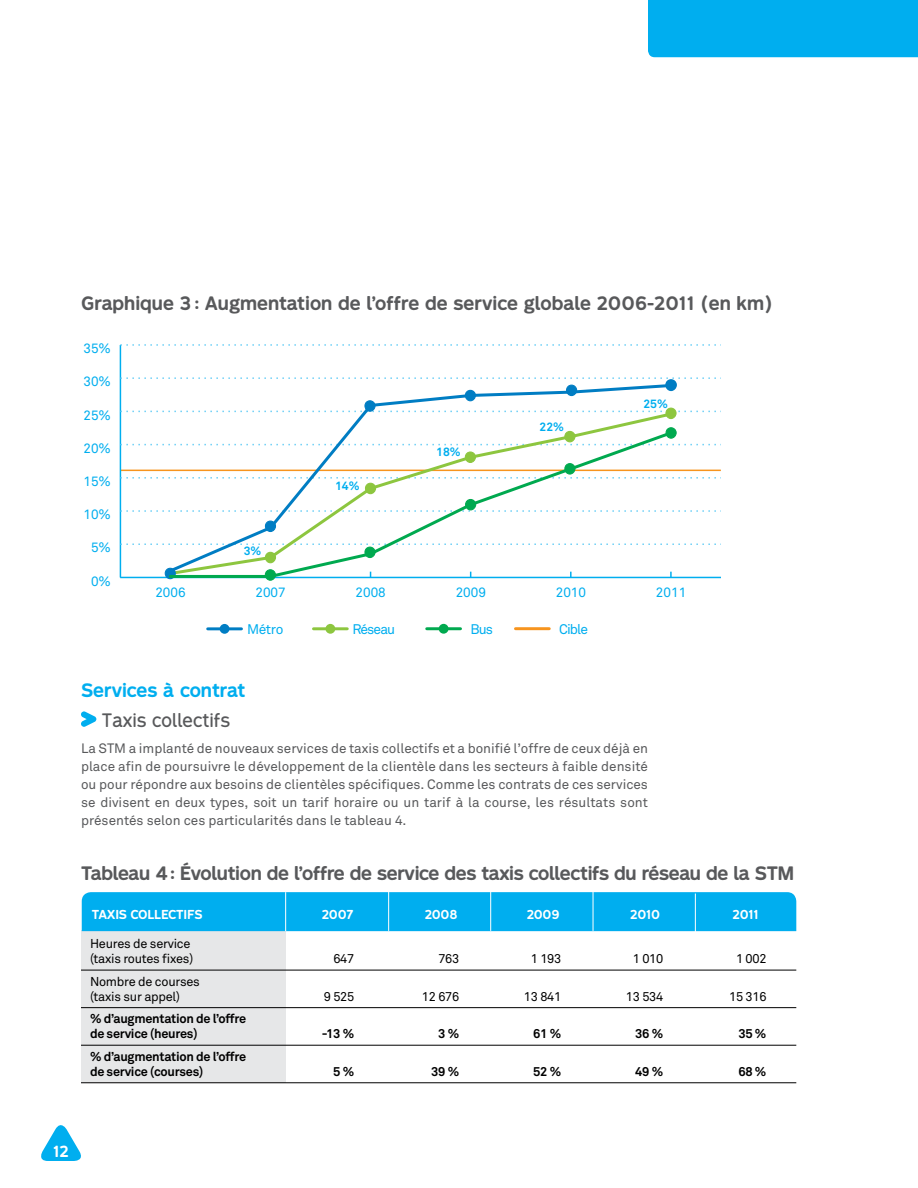
<style>
.page{position:relative;width:918px;height:1188px;background:#fff}
.page>*{position:absolute;margin:0;border:0;box-sizing:border-box;transform-origin:0 0}
.t1{font:700 18px "STM Montreal";letter-spacing:-.02em;color:#58595b}
.t2{font:700 18px "STM Montreal";color:#58595b}
.t3{font:700 18px "STM Montreal";color:#00aeef}
.t4{font:18px "STM Montreal";color:#58595b}
.t5{font:700 15px "STM Montreal";color:#fff}
.t6{font:13.8px "Akkurat";letter-spacing:-.065em;color:#00aeef}
.t7{font:13.5px/18px "Akkurat";color:#58595b;text-align:justify}
.t8{font:13.5px "Akkurat";color:#00aeef}
.t9{font:700 12.75px/15px "Akkurat";letter-spacing:-.02em;color:#000}
.t10{font:12.75px/15px "Akkurat";letter-spacing:-.02em;color:#000}
.t11{font:700 12px "STM Montreal";letter-spacing:-.02em;color:#fff}
.t12{font:700 12px "Akkurat";color:#00aeef}
</style>
<div class="page">
<svg style="left:41px;top:1125px;width:40px;height:36px"></svg>
<div style="left:648px;top:0;width:270px;height:57px;background:#00aeef"></div>
<hr style="left:120px;top:345px;width:1px;height:232px;background:#00aeef">
<svg style="left:120px;top:344px;width:601px;height:2px"></svg>
<hr style="left:208px;top:627px;width:33px;height:3px;background:#007dc3">
<div style="left:220px;top:624px;width:9px;height:10px;background:#007dc3;border-radius:50%"></div>
<hr style="left:313px;top:627px;width:34px;height:3px;background:#8dc63f">
<div style="left:325px;top:624px;width:10px;height:10px;background:#8dc63f;border-radius:50%"></div>
<hr style="left:427px;top:627px;width:34px;height:3px;background:#00a94f">
<div style="left:439px;top:624px;width:10px;height:10px;background:#00a94f;border-radius:50%"></div>
<svg style="left:120px;top:377px;width:601px;height:203px"></svg>
<div style="left:265px;top:570px;width:10px;height:10px;background:#00a94f;border-radius:50%"></div>
<div style="left:265px;top:569px;width:11px;height:12px;border:1px solid #00a94f;border-radius:50%"></div>
<div style="left:365px;top:547px;width:10px;height:11px;background:#00a94f;border-radius:50%"></div>
<div style="left:364px;top:547px;width:12px;height:11px;border:1px solid #00a94f;border-radius:50%"></div>
<div style="left:466px;top:499px;width:10px;height:11px;background:#00a94f;border-radius:50%"></div>
<div style="left:465px;top:499px;width:11px;height:11px;border:1px solid #00a94f;border-radius:50%"></div>
<div style="left:565px;top:464px;width:10px;height:10px;background:#00a94f;border-radius:50%"></div>
<div style="left:564px;top:463px;width:12px;height:12px;border:1px solid #00a94f;border-radius:50%"></div>
<div style="left:666px;top:428px;width:10px;height:10px;background:#00a94f;border-radius:50%"></div>
<div style="left:666px;top:427px;width:11px;height:12px;border:1px solid #00a94f;border-radius:50%"></div>
<hr style="left:515px;top:627px;width:34px;height:3px;background:#f7941e">
<svg style="left:81px;top:711px;width:15px;height:16px"></svg>
<div style="left:81px;top:931px;width:204px;height:152px;background:#e6e7e8"></div>
<hr style="left:81px;top:970px;width:715px;height:1px;background:#000">
<hr style="left:81px;top:1007px;width:715px;height:1px;background:#000">
<hr style="left:81px;top:1045px;width:715px;height:1px;background:#000">
<hr style="left:81px;top:1082px;width:715px;height:1px;background:#000">
<div style="left:82px;top:892px;width:714px;height:39px;background:#00aeef"></div>
<hr style="left:285px;top:892px;width:1px;height:39px;background:#fff">
<hr style="left:388px;top:892px;width:1px;height:39px;background:#fff">
<hr style="left:490px;top:892px;width:1px;height:39px;background:#fff">
<hr style="left:593px;top:892px;width:1px;height:39px;background:#fff">
<hr style="left:695px;top:894px;width:1px;height:39px;background:#fff">
<h1 class="t2" style="left:81px;top:292px;width:693px">Graphique 3 : Augmentation de l’offre de service globale 2006-2011 (en km)</h1>
<p class="t8" style="left:84px;top:340px;width:29px">35%</p>
<p class="t8" style="left:84px;top:373px;width:29px">30%</p>
<p class="t8" style="left:84px;top:406px;width:29px">25%</p>
<p class="t8" style="left:84px;top:440px;width:29px">20%</p>
<p class="t8" style="left:84px;top:473px;width:29px">15%</p>
<p class="t8" style="left:84px;top:506px;width:29px">10%</p>
<p class="t8" style="left:91px;top:539px;width:21px">5%</p>
<p class="t8" style="left:91px;top:572px;width:21px">0%</p>
<p class="t12" style="left:244px;top:544px;width:19px">3%</p>
<p class="t12" style="left:335px;top:479px;width:26px">14%</p>
<p class="t12" style="left:436px;top:444px;width:26px">18%</p>
<p class="t12" style="left:540px;top:420px;width:26px">22%</p>
<p class="t12" style="left:643px;top:396px;width:26px">25%</p>
<p class="t8" style="left:155px;top:584px;width:32px">2006</p>
<p class="t8" style="left:255px;top:584px;width:32px">2007</p>
<p class="t8" style="left:356px;top:584px;width:32px">2008</p>
<p class="t8" style="left:456px;top:584px;width:32px">2009</p>
<p class="t8" style="left:556px;top:584px;width:32px">2010</p>
<p class="t8" style="left:656px;top:584px;width:32px">2011</p>
<p class="t6" style="left:247px;top:620px;width:38px">Métro</p>
<p class="t6" style="left:352px;top:620px;width:44px">Réseau</p>
<p class="t6" style="left:470px;top:620px;width:24px">Bus</p>
<p class="t6" style="left:559px;top:620px;width:30px">Cible</p>
<h1 class="t3" style="left:81px;top:679px;width:166px">Services à contrat</h1>
<h1 class="t4" style="left:102px;top:709px;width:130px">Taxis collectifs</h1>
<p class="t7" style="left:81px;top:739px;width:569px">La STM a implanté de nouveaux services de taxis collectifs et a bonifié l’offre de ceux déjà en place afin de poursuivre le développement de la clientèle dans les secteurs à faible densité ou pour répondre aux besoins de clientèles spécifiques. Comme les contrats de ces services se divisent en deux types, soit un tarif horaire ou un tarif à la course, les résultats sont présentés selon ces particularités dans le tableau 4.</p>
<h1 class="t1" style="left:81px;top:862px;width:712px">Tableau 4 : Évolution de l’offre de service des taxis collectifs du réseau de la STM</h1>
<p class="t11" style="left:92px;top:907px;width:15px">TAXIS</p>
<p class="t11" style="left:130px;top:907px;width:69px">COLLECTI FS</p>
<p class="t11" style="left:322px;top:907px;width:33px">2007</p>
<p class="t11" style="left:425px;top:907px;width:34px">2008</p>
<p class="t11" style="left:527px;top:907px;width:34px">2009</p>
<p class="t11" style="left:630px;top:907px;width:31px">2010</p>
<p class="t11" style="left:732px;top:907px;width:28px">2011</p>
<p class="t10" style="left:90px;top:936px;width:105px">Heures de service (taxis routes fixes)</p>
<p class="t10" style="left:90px;top:974px;width:111px">Nombre de courses (taxis sur appel)</p>
<p class="t9" style="left:90px;top:1011px;width:158px">% d’augmentation de l’offre de service (heures)</p>
<p class="t9" style="left:90px;top:1049px;width:158px">% d’augmentation de l’offre de service (courses)</p>
<p class="t10" style="left:333px;top:951px;width:22px">647</p>
<p class="t10" style="left:438px;top:951px;width:22px">763</p>
<p class="t10" style="left:531px;top:951px;width:32px">1 193</p>
<p class="t10" style="left:633px;top:951px;width:32px">1 010</p>
<p class="t10" style="left:736px;top:951px;width:32px">1 002</p>
<p class="t10" style="left:324px;top:989px;width:32px">9 525</p>
<p class="t10" style="left:422px;top:989px;width:39px">12 676</p>
<p class="t10" style="left:524px;top:989px;width:39px">13 841</p>
<p class="t10" style="left:626px;top:989px;width:39px">13 534</p>
<p class="t10" style="left:729px;top:989px;width:39px">15 316</p>
<p class="t9" style="left:322px;top:1026px;width:34px">-13 %</p>
<p class="t9" style="left:438px;top:1026px;width:22px">3 %</p>
<p class="t9" style="left:533px;top:1026px;width:29px">61 %</p>
<p class="t9" style="left:635px;top:1026px;width:29px">36 %</p>
<p class="t9" style="left:739px;top:1026px;width:29px">35 %</p>
<p class="t9" style="left:333px;top:1064px;width:22px">5 %</p>
<p class="t9" style="left:431px;top:1064px;width:29px">39 %</p>
<p class="t9" style="left:533px;top:1064px;width:29px">52 %</p>
<p class="t9" style="left:635px;top:1064px;width:29px">49 %</p>
<p class="t9" style="left:739px;top:1064px;width:29px">68 %</p>
<p class="t5" style="left:53px;top:1142px;width:17px">12</p>
</div>
